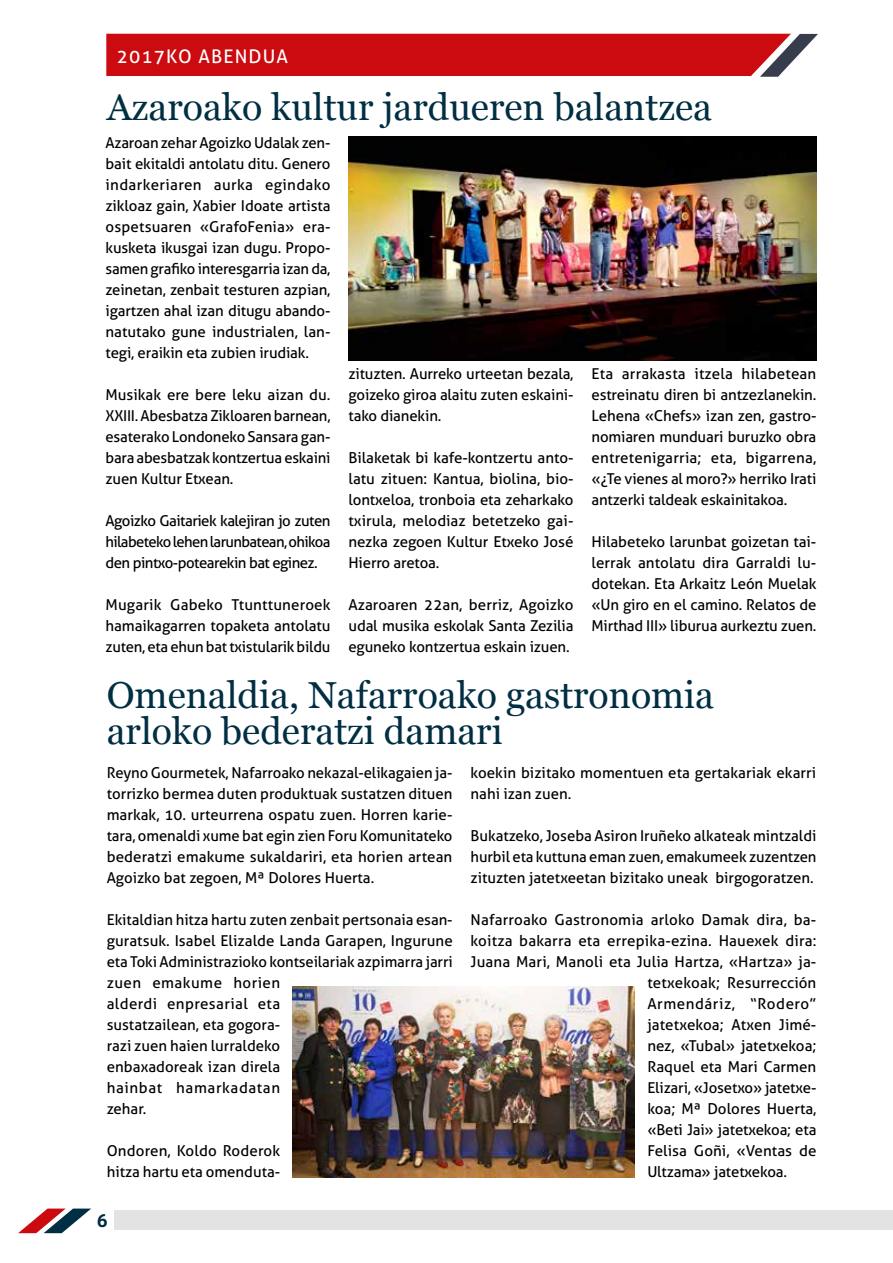
<style>
.page{position:relative;width:893px;height:1263px;background:#fff}
.page>*{position:absolute;margin:0;border:0;box-sizing:border-box;transform-origin:0 0}
.t1{font:37.5px/36px "Georgia";color:#002e42}
.t2{font:18.75px "Aller";letter-spacing:.06em;color:#fff}
.t3{font:700 18px "Aller";color:#002e42}
.t4{font:15px/21px "Aller";letter-spacing:-.005em;color:#000;text-align:justify}
.t5{font:15px "Aller";letter-spacing:.015em;color:#000}
.t6{font:15px "Aller";letter-spacing:.035em;color:#000}
</style>
<div class="page">
<div style="left:115px;top:1211px;width:778px;height:19px;background:#e3e3e3"></div>
<svg style="left:18px;top:1208px;width:73px;height:25px"></svg>
<svg style="left:106px;top:34px;width:712px;height:43px;background:#ca1b1f"></svg>
<img style="left:293px;top:986px;width:342px;height:192px">
<img style="left:349px;top:136px;width:467px;height:224px">
<p class="t2" style="left:117px;top:45px;width:107px">2017ko aben</p>
<p class="t2" style="left:249px;top:45px;width:41px">dua</p>
<h1 class="t1" style="left:107px;top:90px;width:607px">Azaroako kultur jardueren balantzea</h1>
<p class="t4" style="left:106px;top:132px;width:226px">Azaroan zehar Agoizko Udalak zen&shy;bait ekitaldi antolatu ditu. Genero indarkeriaren aurka egindako zikloaz gain, Xabier I doate artista ospetsuaren «GrafoFenia» era&shy;kusketa ikusgai izan dugu. Propo&shy;samen grafiko interesgarria izan da, zeinetan, zenbait testuren azpian, igartzen ahal izan ditugu abando&shy;natutako gune industrialen, lan&shy;tegi, eraikin eta zubien irudiak.</p>
<p class="t4" style="left:106px;top:384px;width:226px">Musikak ere bere leku aizan du.<br>XXIII . Abesbatza Zikloaren barnean, esaterako Londoneko Sansara gan&shy;bara abesbatzak kontzertua eskaini zuen Kultur Etxean.</p>
<p class="t4" style="left:106px;top:510px;width:226px">Agoizko Gaitariek kalejiran jo zuten hilabeteko lehen larunbatean, ohikoa den pintxo-potearekin bat eginez.</p>
<p class="t4" style="left:106px;top:594px;width:227px">Mugarik Gabeko Ttunttuneroek hamaikagarren topaketa antolatu zuten, eta ehun bat txistularik bildu</p>
<p class="t4" style="left:348px;top:363px;width:226px">zituzten. Aurreko urteetan bezala, goizeko giroa alaitu zuten eskaini&shy;tako dianekin.</p>
<p class="t4" style="left:348px;top:447px;width:226px">Bilaketak bi kafe-kontzertu anto&shy;latu zituen: Kantua, biolina, bio&shy;lontxeloa, tronboia eta zeharkako txirula, melodiaz betetzeko gai&shy;nezka zegoen Kultur Etxeko José Hierro aretoa.</p>
<p class="t4" style="left:348px;top:594px;width:226px">Azaroaren 22an, berriz, Agoizko udal musika eskolak Santa Zezilia eguneko kontzertua eskain izuen.</p>
<p class="t4" style="left:591px;top:363px;width:226px">Eta arrakasta itzela hilabetean estreinatu diren bi antzezlanekin.<br>Lehena «Chefs» izan zen, gastro&shy;nomiaren munduari buruzko obra entretenigarria; eta, bigarrena, «¿Te vienes al moro?» herriko I rati antzerki taldeak eskainitakoa.</p>
<p class="t4" style="left:591px;top:531px;width:226px">Hilabeteko larunbat goizetan tai&shy;lerrak antolatu dira Garraldi lu&shy;dotekan. Eta Arkaitz León Muelak «U n giro en el camino. Relatos de Mirthad III» liburua aurkeztu zuen.</p>
<h1 class="t1" style="left:107px;top:678px;width:609px">Omenaldia, Nafarroako gastronomia arloko bederatzi damari</h1>
<p class="t4" style="left:107px;top:762px;width:347px">Reyno Gourmetek, Nafarroako nekazal-elikagaien ja&shy;torrizko bermea duten produktuak sustatzen dituen markak, 10. urteurrena ospatu zuen. Horren karie&shy;tara, omenaldi xume bat egin zien Foru Komunitateko bederatzi emakume sukaldariri, eta horien artean Agoizko bat zegoen, Mª Dolores Huerta.</p>
<p class="t4" style="left:107px;top:909px;width:348px;text-align:left">Ekitaldian hitza hartu zuten zenbait pertsonaia esan&shy;guratsuk. Isabel Elizalde Landa Garapen, I ngurune eta Toki Administrazioko kontseilariak azpimarra jarri zuen emakume horien<br>alderdi enpresarial eta<br>sustatzailean, eta gogora-<br>razi zuen haien lurraldeko<br>enbaxadoreak izan direla<br>hainbat hamarkadatan<br>zehar.</p>
<p class="t4" style="left:107px;top:1140px;width:175px">Ondoren, Koldo Roderok hitza hartu eta omenduta-</p>
<p class="t3" style="left:97px;top:1209px;width:12px">6</p>
<p class="t4" style="left:471px;top:762px;width:347px">koekin bizitako momentuen eta gertakariak ekarri nahi izan zuen.</p>
<p class="t4" style="left:471px;top:825px;width:347px">Bukatzeko, Joseba Asiron I ruñeko alkateak mintzaldi hurbil eta kuttuna eman zuen, emakumeek zuzentzen zituzten jatetxeetan bizitako uneak birgogoratzen.</p>
<p class="t5" style="left:471px;top:911px;width:347px">Nafarroako Gastronomia arloko Damak dira, ba-</p>
<p class="t4" style="left:471px;top:930px;width:347px">koitza bakarra eta errepika-ezina. Hauexek dira:</p>
<p class="t4" style="left:471px;top:951px;width:347px">Juana Mari, Manoli eta Julia Hartza, «Hartza» ja-</p>
<p class="t4" style="left:647px;top:972px;width:171px">tetxekoak; Resurrección</p>
<p class="t6" style="left:647px;top:995px;width:171px">Armendáriz, “Rodero”</p>
<p class="t4" style="left:647px;top:1014px;width:171px">jatetxekoa; Atxen Jimé-</p>
<p class="t4" style="left:647px;top:1035px;width:171px">nez, «Tubal» jatetxekoa;</p>
<p class="t4" style="left:647px;top:1056px;width:170px">Raquel eta Mari Carmen</p>
<p class="t4" style="left:647px;top:1077px;width:171px">Elizari, «Josetxo» jatetxe-</p>
<p class="t4" style="left:647px;top:1098px;width:171px">koa; Mª Dolores Huerta,</p>
<p class="t4" style="left:647px;top:1119px;width:171px">«Beti Jai» jatetxekoa; eta</p>
<p class="t4" style="left:647px;top:1140px;width:171px">Felisa Goñi, «Ventas de</p>
<p class="t4" style="left:647px;top:1161px;width:141px">U ltzama» jatetxekoa.</p>
</div>
